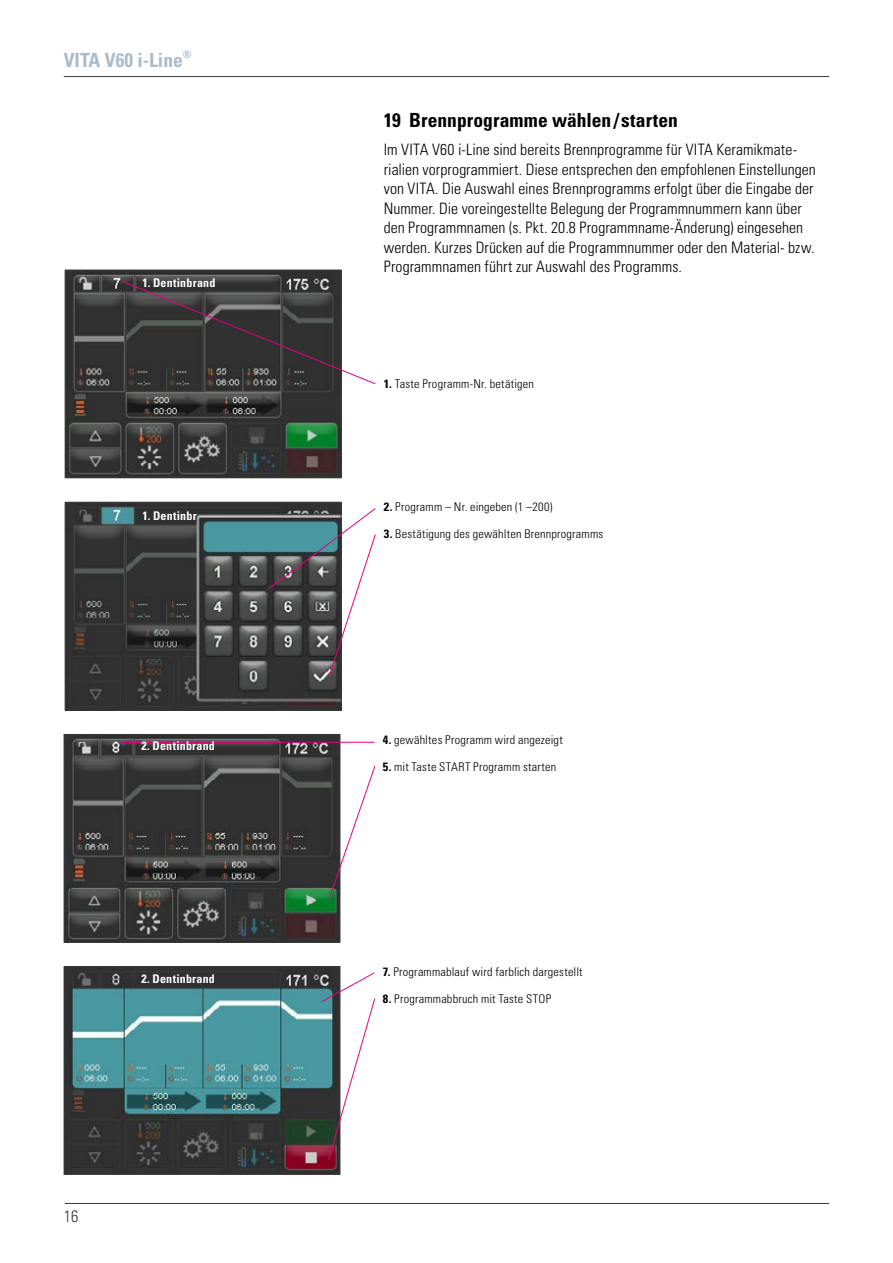
<style>
.page{position:relative;width:893px;height:1263px;background:#fff}
.page>*{position:absolute;margin:0;border:0;box-sizing:border-box;transform-origin:0 0}
.t1{font:700 condensed 19.5px "Univers LT";color:#000}
.t2{font:700 condensed 19.5px "Univers LT";color:#adbcca}
.t3{font:300 condensed 16.5px "Univers LT";color:#3b3b3a}
.t4{font:300 condensed 15.75px/19.5px "Univers LT";letter-spacing:.005em;color:#000}
.t5{font:300 condensed 12px "Univers LT";letter-spacing:.015em;color:#000}
.t6{font:700 condensed 12px "Univers LT";letter-spacing:.02em;color:#fff}
.s1{font-weight:700}
</style>
<div class="page">
<hr style="left:65px;top:1203px;width:764px;height:1px;background:#3b3b3a">
<hr style="left:64px;top:76px;width:765px;height:1px;background:#3b3b3a">
<img style="left:66px;top:736px;width:272px;height:204px">
<div style="left:64px;top:734px;width:276px;height:208px;border:1px solid #3b3b3a"></div>
<img style="left:66px;top:968px;width:272px;height:205px">
<div style="left:64px;top:966px;width:276px;height:209px;border:1px solid #3b3b3a"></div>
<hr style="left:122px;top:742px;width:252px;height:1px;background:#e5007d">
<svg style="left:320px;top:972px;width:55px;height:188px"></svg>
<svg style="left:328px;top:765px;width:47px;height:136px"></svg>
<img style="left:67px;top:272px;width:272px;height:204px">
<div style="left:65px;top:270px;width:276px;height:208px;border:1px solid #3b3b3a"></div>
<img style="left:67px;top:504px;width:272px;height:204px">
<div style="left:65px;top:502px;width:276px;height:208px;border:1px solid #3b3b3a"></div>
<svg style="left:123px;top:281px;width:253px;height:103px;background:#565455"></svg>
<svg style="left:268px;top:508px;width:108px;height:167px"></svg>
<p class="t2" style="left:64px;top:48px;width:129px">VITA V60 i-Line<sup>®</sup></p>
<p class="t6" style="left:142px;top:275px;width:74px">1. Dentinbrand</p>
<p class="t6" style="left:142px;top:508px;width:56px">1. Dentinbr</p>
<p class="t6" style="left:141px;top:739px;width:75px">2. Dentinbrand</p>
<p class="t6" style="left:141px;top:972px;width:75px">2. Dentinbrand</p>
<p class="t3" style="left:64px;top:1206px;width:16px">16</p>
<p class="t1" style="left:384px;top:108px;width:296px">19 Brennprogramme wählen /starten</p>
<p class="t4" style="left:384px;top:140px;width:434px">Im VITA V60 i-Line sind bereits Brennprogramme für VITA Keramikmate&shy;rialien vorprogrammiert. Diese entsprechen den empfohlenen Einstellungen von VITA. Die Auswahl eines Brennprogramms erfolgt über die Eingabe der Nummer. Die voreingestellte Belegung der Programmnummern kann über den Programmnamen (s. Pkt. 20.8 Programmname-Änderung) eingesehen werden. Kurzes Drücken auf die Programmnummer oder den Material- bzw.<br>Programmnamen führt zur Auswahl des Programms.</p>
<p class="t5" style="left:384px;top:377px;width:152px"><span class="s1">1.</span> Taste Programm-Nr. betätigen</p>
<p class="t5" style="left:384px;top:500px;width:170px"><span class="s1">2.</span> Programm – Nr. eingeben (1 –200)</p>
<p class="t5" style="left:384px;top:527px;width:221px"><span class="s1">3.</span> Bestätigung des gewählten Brennprogramms</p>
<p class="t5" style="left:383px;top:732px;width:182px"><span class="s1">4.</span> gewähltes Programm wird angezeigt</p>
<p class="t5" style="left:383px;top:759px;width:175px"><span class="s1">5.</span> mit Taste START Programm starten</p>
<p class="t5" style="left:383px;top:964px;width:201px"><span class="s1">7.</span> Programmablauf wird farblich dargestellt</p>
<p class="t5" style="left:383px;top:991px;width:170px"><span class="s1">8.</span> Programmabbruch mit Taste STOP</p>
</div>
